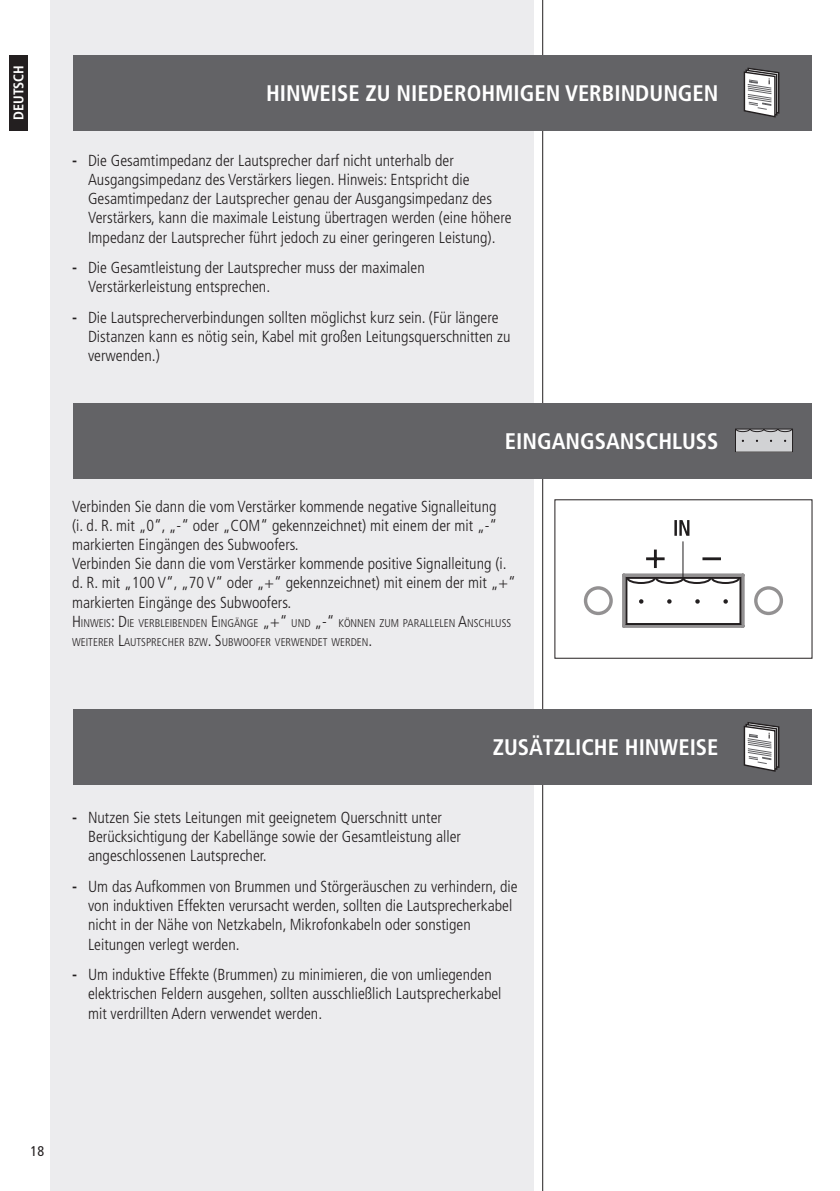
<style>
.page{position:relative;width:840px;height:1191px;background:#fff}
.page>*{position:absolute;margin:0;border:0;box-sizing:border-box;transform-origin:0 0}
.t1{font:700 condensed 22.6px "Frutiger";color:#fff}
.t2{font:300 condensed 16px/19.2px "Frutiger";color:#231f20}
.t3{font:700 condensed 14px "Frutiger";color:#fff}
.t4{font:condensed 14px "Frutiger";color:#231f20}
.t5{font:300 condensed 11.2px/19.2px "Frutiger";color:#231f20}
.s1{font-weight:700}
.s2{font-size:16px}
</style>
<div class="page">
<div style="left:51px;top:0;width:482px;height:1191px;background:#ececee"></div>
<hr style="left:542px;top:0;width:1px;height:1191px;background:#231f20">
<div style="left:9px;top:55px;width:18px;height:75px;background:#231f20"></div>
<div style="left:73px;top:55px;width:738px;height:75px;background:#636366"></div>
<svg style="left:743px;top:67px;width:36px;height:51px"></svg>
<div style="left:73px;top:403px;width:738px;height:75px;background:#636366"></div>
<div style="left:73px;top:709px;width:738px;height:75px;background:#636366"></div>
<svg style="left:743px;top:722px;width:36px;height:50px"></svg>
<hr style="left:702px;top:557px;width:18px;height:3px;background:#201d1e">
<hr style="left:653px;top:549px;width:3px;height:19px;background:#201d1e">
<hr style="left:645px;top:557px;width:19px;height:3px;background:#201d1e">
<hr style="left:682px;top:541px;width:1px;height:43px;background:#201d1e">
<svg style="left:674px;top:520px;width:15px;height:16px"></svg>
<svg style="left:583px;top:572px;width:200px;height:56px"></svg>
<div style="left:735px;top:429px;width:57px;height:23px;background:#d1d2d4"></div>
<svg style="left:736px;top:430px;width:54px;height:2px"></svg>
<div style="left:734px;top:428px;width:58px;height:24px;border:1px solid #231f20"></div>
<p class="t3" style="left:10px;top:120px;width:56px;rotate:-90deg">DEUTSCH</p>
<h1 class="t1" style="left:266px;top:80px;width:453px">HINWEISE ZU NIEDEROHMIGEN VERBINDUNGEN</h1>
<p class="t2" style="left:88px;top:151px;width:425px;text-indent:-16px"><span class="s1">-</span> Die Gesamtimpedanz der Lautsprecher darf nicht unterhalb der Ausgangsimpedanz des Verstärkers liegen. Hinweis: Entspricht die Gesamtimpedanz der Lautsprecher genau der Ausgangsimpedanz des Verstärkers, kann die maximale Leistung übertragen werden (eine höhere Impedanz der Lautsprecher führt jedoch zu einer geringeren Leistung).</p>
<p class="t2" style="left:88px;top:258px;width:338px;text-indent:-16px"><span class="s1">-</span> Die Gesamtleistung der Lautsprecher muss der maximalen<br>Verstärkerleistung entsprechen.</p>
<p class="t2" style="left:88px;top:308px;width:423px;text-indent:-16px"><span class="s1">-</span> Die Lautsprecherverbindungen sollten möglichst kurz sein. (Für längere<br>Distanzen kann es nötig sein, Kabel mit großen Leitungsquerschnitten zu verwenden.)</p>
<h1 class="t1" style="left:504px;top:428px;width:215px">EINGANGSANSCHLUSS</h1>
<p class="t2" style="left:72px;top:496px;width:445px">Verbinden Sie dann die vom Verstärker kommende negative Signalleitung<br>(i. d. R. mit „0“, „-“ oder „COM“ gekennzeichnet) mit einem der mit „-“ markierten Eingängen des Subwoofers.<br>Verbinden Sie dann die vom Verstärker kommende positive Signalleitung (i. d. R. mit „100 V“, „70 V“ oder „+“ gekennzeichnet) mit einem der mit „+“ markierten Eingänge des Subwoofers.</p>
<p class="t5" style="left:72px;top:613px;width:440px"><span class="s2">H</span> INWEIS<span class="s2">: D</span>IE VERBLEIBENDEN <span class="s2">E</span>INGÄNGE <span class="s2">„+“</span> UND <span class="s2">„-“</span> KÖNNEN ZUM PARALLELEN <span class="s2">A</span>NSCHLUSS<br>WEITERER <span class="s2">L</span>AUTSPRECHER BZW<span class="s2">. S</span>UBWOOFER VERWEN DET WERDEN <span class="s2">.</span></p>
<h1 class="t1" style="left:492px;top:734px;width:227px">ZUSÄTZLICHE HINWEISE</h1>
<p class="t2" style="left:88px;top:808px;width:374px;text-indent:-16px"><span class="s1">-</span> Nutzen Sie stets Leitungen mit geeignetem Querschnitt unter<br>Berücksichtigung der Kabellänge sowie der Gesamtleistung aller angeschlossenen Lautsprecher.</p>
<p class="t2" style="left:88px;top:877px;width:431px;text-indent:-16px"><span class="s1">-</span> Um das Aufkommen von Brummen und Störgeräuschen zu verhindern, die von induktiven Effekten verursacht werden, sollten die Lautsprecherkabel nicht in der Nähe von Netzkabeln, Mikrofonkabeln oder sonstigen Leitungen verlegt werden.</p>
<p class="t2" style="left:88px;top:965px;width:415px;text-indent:-16px"><span class="s1">-</span> Um induktive Effekte (Brummen) zu minimieren, die von umliegenden elektrischen Feldern ausgehen, sollten ausschließlich Lautsprecherkabel mit verdrillten Adern verwendet werden.</p>
<p class="t4" style="left:31px;top:1142px;width:15px">18</p>
</div>
